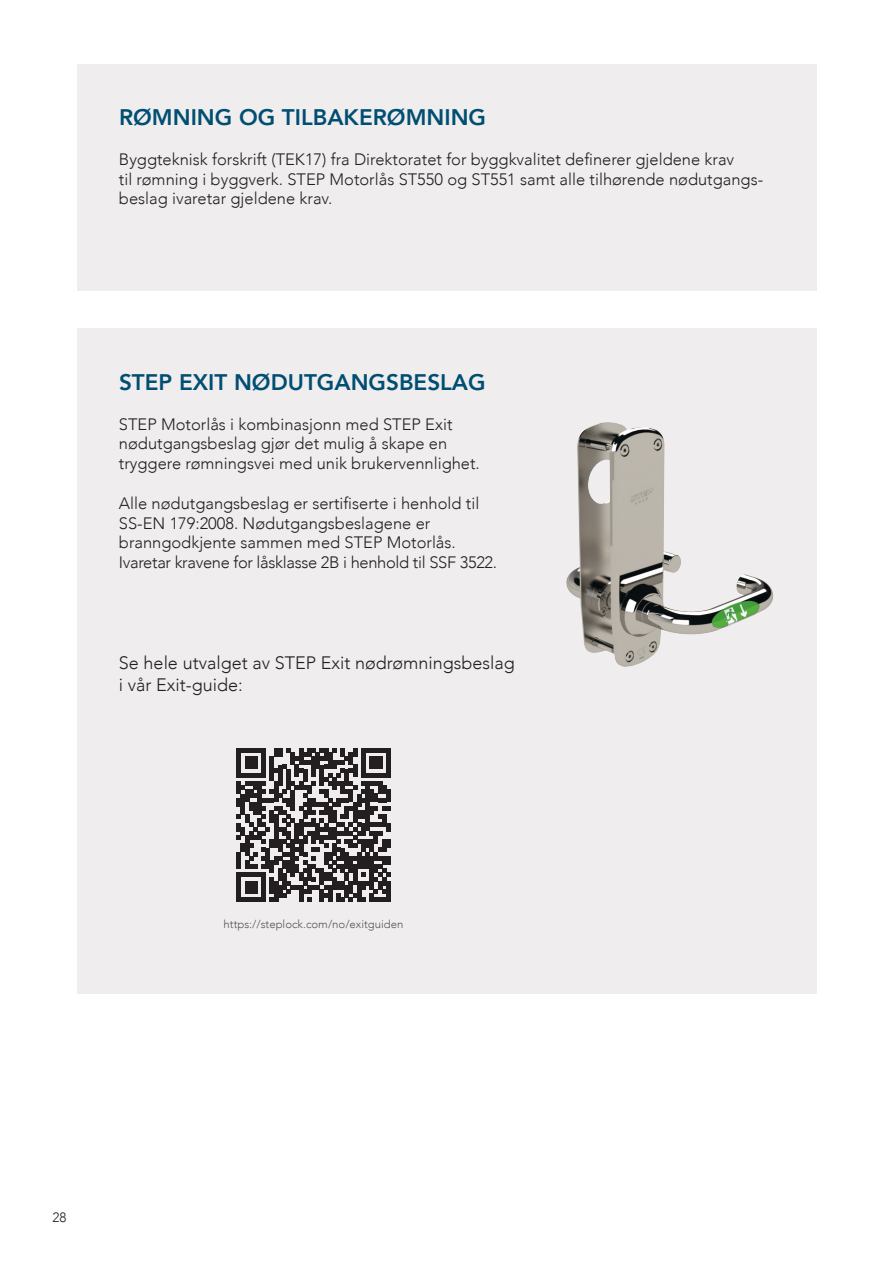
<style>
.page{position:relative;width:893px;height:1263px;background:#fff}
.page>*{position:absolute;margin:0;border:0;box-sizing:border-box;transform-origin:0 0}
.t1{font:800 22.5px "Avenir LT Com";color:#004e71}
.t2{font:300 18px "Avenir LT Com";color:#231f20}
.t3{font:300 16.5px/19.8px "Avenir LT Com";color:#231f20}
.t4{font:300 16.5px "Avenir LT Com";letter-spacing:-.02em;color:#231f20}
.t5{font:300 13.5px "Avenir LT Com";color:#231f20}
.Tabell_bröd{font:300 11.25px "Avenir LT Com";color:#54555a}
</style>
<div class="page">
<div style="left:77px;top:64px;width:739px;height:227px;background:#f0edee"></div>
<div style="left:77px;top:329px;width:739px;height:665px;background:#f0edee"></div>
<img style="left:566px;top:422px;width:208px;height:245px">
<svg style="left:237px;top:748px;width:153px;height:154px"></svg>
<hr style="left:386px;top:881px;width:4px;height:21px;background:#231f20">
<p class="t1" style="left:119px;top:104px;width:369px">RØMNING OG TILBAKERØMNING</p>
<p class="t3" style="left:119px;top:149px;width:646px">Byggteknisk forskrift (TEK17) fra Direktoratet for byggkvalitet definerer gjeldene krav<br>til rømning i byggverk. STEP Motorlås ST550 og ST551 samt alle tilhørende nødutgangs&shy;beslag ivaretar gjeldene krav.</p>
<p class="t1" style="left:119px;top:369px;width:368px">STEP EXIT NØDUTGANGSBESLAG</p>
<p class="t3" style="left:119px;top:414px;width:335px">STEP Motorlås i kombinasjonn med STEP Exit nødutgangsbeslag gjør det mulig å skape en</p>
<p class="t3" style="left:119px;top:454px;width:362px">tryggere rømningsvei med unik brukervennlighet.</p>
<p class="t3" style="left:119px;top:493px;width:362px">Alle nødutgangsbeslag er sertifiserte i henhold til</p>
<p class="t3" style="left:119px;top:513px;width:313px">SS-EN 179:2008. Nødutgangsbeslagene er</p>
<p class="t3" style="left:119px;top:533px;width:338px">branngodkjente sammen med STEP Motorlås.</p>
<p class="t4" style="left:119px;top:553px;width:380px">Ivaretar kravene for låsklasse 2B i henhold til SSF 3522.</p>
<p class="t2" style="left:119px;top:652px;width:397px">Se hele utvalget av STEP Exit nødrømningsbeslag</p>
<p class="t2" style="left:119px;top:674px;width:126px">i vår Exit-guide:</p>
<p class="Tabell_bröd" style="left:224px;top:917px;width:181px">https://steplock.com/no/exitguiden</p>
<p class="t5" style="left:52px;top:1209px;width:16px">28</p>
</div>
